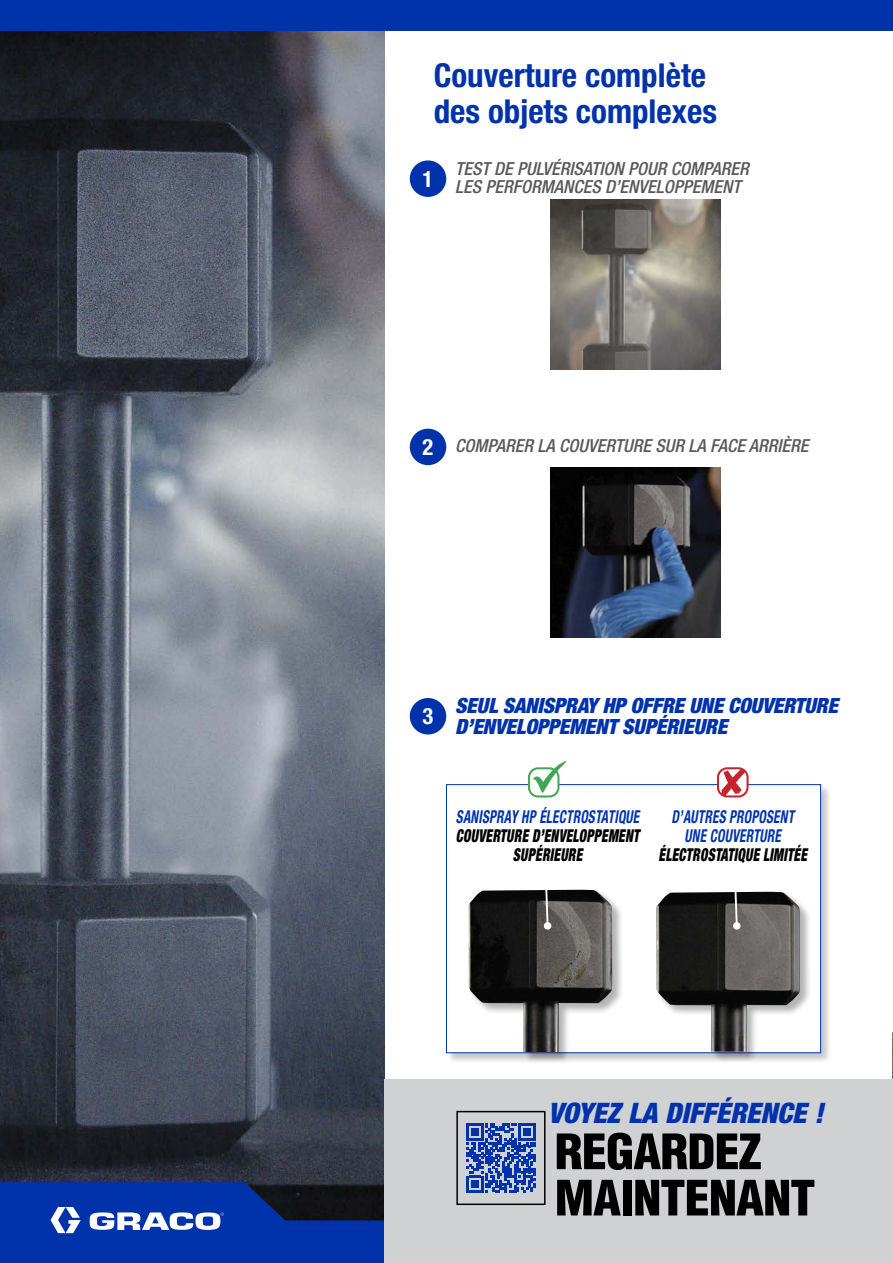
<style>
.page{position:relative;width:893px;height:1263px;background:#fff}
.page>*{position:absolute;margin:0;border:0;box-sizing:border-box;transform-origin:0 0}
.t1{font:900 condensed 47.55px/46.3px "Helvetica LT Std";letter-spacing:-.02em;color:#000;scale:1.06 1}
.t2{font:700 condensed 33px/36px "Helvetica Neue LT Std";color:#0033ab}
.t3{font:italic 900 condensed 28.2px "Helvetica Neue LT Std";color:#0033ab}
.t4{font:700 condensed 22.5px "Helvetica Neue LT Std";color:#fff}
.t5{font:italic 900 condensed 21px/21px "Helvetica Neue LT Std";letter-spacing:-.01em;color:#0033ab}
.t6{font:italic 500 condensed 18px/18px "Helvetica Neue LT Std";color:#59595b}
.t7{font:italic 900 condensed 17.85px/18.8px "Helvetica Neue LT Std";letter-spacing:.02em;color:#000;text-align:center;scale:.74 1}
.t8{font:italic 700 condensed 17.85px/18.8px "Helvetica Neue LT Std";letter-spacing:.02em;color:#0033ab;text-align:center;scale:.74 1}
</style>
<div class="page">
<img style="left:0;top:30px;width:384px;height:1152px">
<img style="left:892px;top:1032px;width:1px;height:48px">
<svg style="left:0;top:1182px;width:384px;height:81px;background:#032e93"></svg>
<svg style="left:51px;top:1207px;width:30px;height:26px"></svg>
<svg style="left:90px;top:1212px;width:134px;height:18px"></svg>
<div style="left:0;top:0;width:893px;height:30px;background:#0033ab"></div>
<img style="left:551px;top:467px;width:170px;height:170px">
<div style="left:410px;top:160px;width:36px;height:37px;background:#0033ab;border-radius:50%"></div>
<div style="left:410px;top:429px;width:36px;height:36px;background:#0033ab;border-radius:50%"></div>
<div style="left:410px;top:698px;width:36px;height:36px;background:#0033ab;border-radius:50%"></div>
<img style="left:551px;top:199px;width:170px;height:170px">
<div style="left:384px;top:1080px;width:509px;height:183px;background:#d0d1d3"></div>
<svg style="left:467px;top:1123px;width:68px;height:69px"></svg>
<div style="left:456px;top:1111px;width:90px;height:94px;border:2px solid #000"></div>
<div style="left:446px;top:784px;width:386px;height:280px;background:#000;opacity:.22"></div>
<div style="left:446px;top:784px;width:375px;height:269px;background:#fff;border:1px solid #0033ab"></div>
<svg style="left:529px;top:768px;width:29px;height:28px"></svg>
<div style="left:528px;top:767px;width:31px;height:30px;border:2px solid #41a756;border-radius:9px"></div>
<svg style="left:533px;top:761px;width:34px;height:32px"></svg>
<div style="left:717px;top:767px;width:31px;height:30px;border:2px solid #c7232f;border-radius:9px"></div>
<svg style="left:721px;top:768px;width:24px;height:28px"></svg>
<div style="left:656px;top:891px;width:156px;height:172px;background:#000;opacity:.3"></div>
<img style="left:656px;top:892px;width:144px;height:159px">
<div style="left:468px;top:890px;width:156px;height:173px;background:#000;opacity:.3"></div>
<img style="left:468px;top:890px;width:144px;height:162px">
<svg style="left:732px;top:891px;width:9px;height:39px"></svg>
<svg style="left:543px;top:890px;width:9px;height:40px"></svg>
<h2 class="t2" style="left:434px;top:57px;width:285px">Couverture complète des objets complexes</h2>
<p class="t4" style="left:422px;top:165px;width:12px">1</p>
<p class="t6" style="left:455px;top:160px;width:295px">TEST DE PULVÉRISATION POUR COMPARER<br>LES PERFORMANCES D’ENVELOPPEMENT</p>
<p class="t4" style="left:422px;top:433px;width:12px">2</p>
<p class="t6" style="left:455px;top:437px;width:355px">COMPARER LA COUVERTURE SUR LA FACE ARRIÈRE</p>
<p class="t4" style="left:422px;top:703px;width:12px">3</p>
<p class="t5" style="left:455px;top:695px;width:384px">SEUL SANISPRAY HP OFFRE UNE COUVERTURE<br>D’ENVELOPPEMENT SUPÉRIEURE</p>
<p class="t8" style="left:456px;top:808px;width:249px">SANISPRAY HP ÉLECTROSTATIQUE</p>
<p class="t7" style="left:456px;top:826px;width:249px">COUVERTURE D’ENVELOPPEMENT<br>SUPÉRIEURE</p>
<p class="t8" style="left:671px;top:808px;width:167px">D’AUTRES PROPOSENT<br>UNE COUVERTURE</p>
<p class="t7" style="left:658px;top:845px;width:202px">ÉLECTROSTATIQUE LIMITÉE</p>
<h3 class="t3" style="left:548px;top:1096px;width:277px">VOYEZ LA DIFFÉRENCE !</h3>
<h1 class="t1" style="left:555px;top:1128px;width:248px">REGARDEZ<br>MAINTENANT</h1>
</div>
